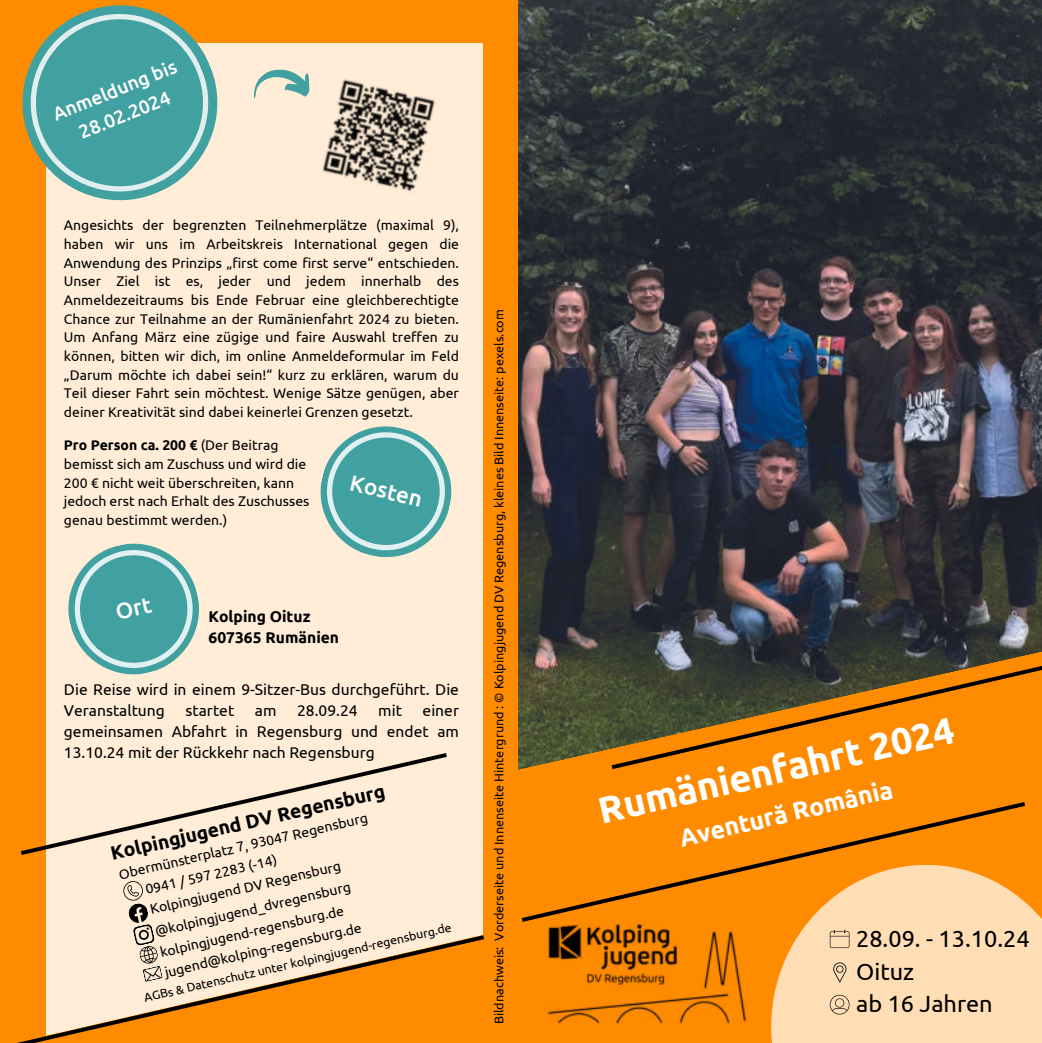
<style>
.page{position:relative;width:1042px;height:1043px;background:#fff}
.page>*{position:absolute;margin:0;border:0;box-sizing:border-box;transform-origin:0 0}
.t1{font:700 37.62px "Ubuntu";color:#fff}
.t2{font:700 24.68px "Ubuntu";color:#fff}
.t3{font:23.45px/32.9px "Ubuntu";color:#000}
.t4{font:500 22.57px "Ubuntu";color:#fffdfd}
.t5{font:700 19.25px "Ubuntu";color:#000}
.t6{font:500 19.07px/26.2px "Ubuntu";color:#fffdfd;text-align:center}
.t7{font:15.58px/20.8px "Ubuntu";color:#000}
.t8{font:700 15.58px/20.8px "Ubuntu";color:#000}
.t9{font:14px/18.7px "Ubuntu";color:#000}
.t10{font:12.6px "Ubuntu";color:#000}
.t11{font:12.25px "Ubuntu";color:#000}
.s1{font-weight:700}
</style>
<div class="page">
<img style="left:518px;top:0;width:523px;height:646px">
<svg style="left:518px;top:646px;width:523px;height:396px;background:#bc7514"></svg>
<img style="left:535px;top:924px;width:216px;height:102px">
<div style="left:0;top:0;width:518px;height:1042px;background:#ff8c00"></div>
<div style="left:46px;top:43px;width:436px;height:999px;background:#ffedd8"></div>
<svg style="left:482px;top:925px;width:40px;height:117px"></svg>
<div style="left:771px;top:864px;width:270px;height:178px;background:#ffddb5"></div>
<svg style="left:833px;top:962px;width:13px;height:19px"></svg>
<svg style="left:829px;top:994px;width:20px;height:20px"></svg>
<svg style="left:829px;top:929px;width:20px;height:18px"></svg>
<svg style="left:607px;top:654px;width:434px;height:117px;background:#a86a15"></svg>
<svg style="left:20px;top:753px;width:427px;height:102px"></svg>
<svg style="left:518px;top:799px;width:511px;height:125px"></svg>
<svg style="left:21px;top:932px;width:467px;height:110px"></svg>
<svg style="left:320px;top:426px;width:132px;height:132px"></svg>
<svg style="left:123px;top:881px;width:40px;height:100px"></svg>
<img style="left:309px;top:79px;width:127px;height:113px">
<svg style="left:254px;top:69px;width:55px;height:29px"></svg>
<svg style="left:22px;top:5px;width:196px;height:196px"></svg>
<svg style="left:68px;top:543px;width:131px;height:132px"></svg>
<h3 class="t6" style="left:48px;top:102px;width:133px;rotate:-22deg">Anmeldung bis<br>28.02.2024</h3>
<p class="t9" style="left:64px;top:215px;width:396px;text-align:justify">Angesichts der begrenzten Teilnehmerplätze (maximal 9), haben wir uns im Arbeitskreis International gegen die Anwendung des Prinzips „first come first serve“ entschieden.<br>Unser Ziel ist es, jeder und jedem innerhalb des Anmeldezeitraums bis Ende Februar eine gleichberechtigte Chance zur Teilnahme an der Rumänienfahrt 2024 zu bieten.<br>Um Anfang März eine zügige und faire Auswahl treffen zu können, bitten wir dich, im online Anmeldeformular im Feld „Darum möchte ich dabei sein!“ kurz zu erklären, warum du Teil dieser Fahrt sein möchtest. Wenige Sätze genügen, aber deiner Kreativität sind dabei keinerlei Grenzen gesetzt.</p>
<p class="t9" style="left:64px;top:435px;width:247px"><span class="s1">Pro Person ca. 200 €</span> (Der Beitrag bemisst sich am Zuschuss und wird die 200 € nicht weit überschreiten, kann jedoch erst nach Erhalt des Zuschusses genau bestimmt werden.)</p>
<h3 class="t4" style="left:353px;top:468px;width:75px;rotate:13deg">Kosten</h3>
<p class="t8" style="left:208px;top:606px;width:132px">Kolping Oituz<br>607365 Rumänien</p>
<p class="t7" style="left:64px;top:678px;width:396px">Die Reise wird in einem 9-Sitzer-Bus durchgeführt. Die<br>Veranstaltung</p>
<p class="t7" style="left:64px;top:699px;width:396px;text-align:justify;text-indent:358px">einer gemeinsamen Abfahrt in Regensburg und endet am 13.10.24 mit der Rückkehr nach Regensburg</p>
<p class="t7" style="left:185px;top:699px;width:50px">startet</p>
<p class="t7" style="left:255px;top:699px;width:23px">am</p>
<p class="t7" style="left:297px;top:699px;width:62px">28.09.24</p>
<p class="t7" style="left:378px;top:699px;width:25px">mit</p>
<h3 class="t5" style="left:108px;top:842px;width:282px;rotate:-13deg">Kolpingjugend DV Regensburg</h3>
<p class="t9" style="left:139px;top:859px;width:234px;line-height:20.5px;text-indent:-23px;rotate:-13deg">Obermünsterplatz 7, 93047 Regensburg<br>0941 / 597 2283 (-14)<br>Kolpingjugend DV Regensburg</p>
<p class="t9" style="left:153px;top:920px;width:203px;line-height:21px;rotate:-13deg">@kolpingjugend_dvregensburg kolpingjugend-regensburg.de jugend@kolping-regensburg.de</p>
<p class="t11" style="left:142px;top:990px;width:316px;rotate:-13deg">AGBs &amp; Datenschutz unter kolpingjugend-regensburg.de</p>
<p class="t10" style="left:491px;top:1023px;width:716px;rotate:-90deg">Bildnachweis: Vorderseite und Innenseite Hintergrund : © Kolpingjugend DV Regensburg, kleines Bild Innenseite: pexels.com</p>
<h1 class="t1" style="left:593px;top:788px;width:365px;rotate:-13deg">Rumänienfahrt 2024</h1>
<h2 class="t2" style="left:676px;top:823px;width:220px;rotate:-13deg">Aventură România</h2>
<h3 class="t3" style="left:855px;top:921px;width:175px">28.09. - 13.10.24<br>Oituz</h3>
<h3 class="t3" style="left:855px;top:986px;width:138px">ab 16 Jahren</h3>
</div>
